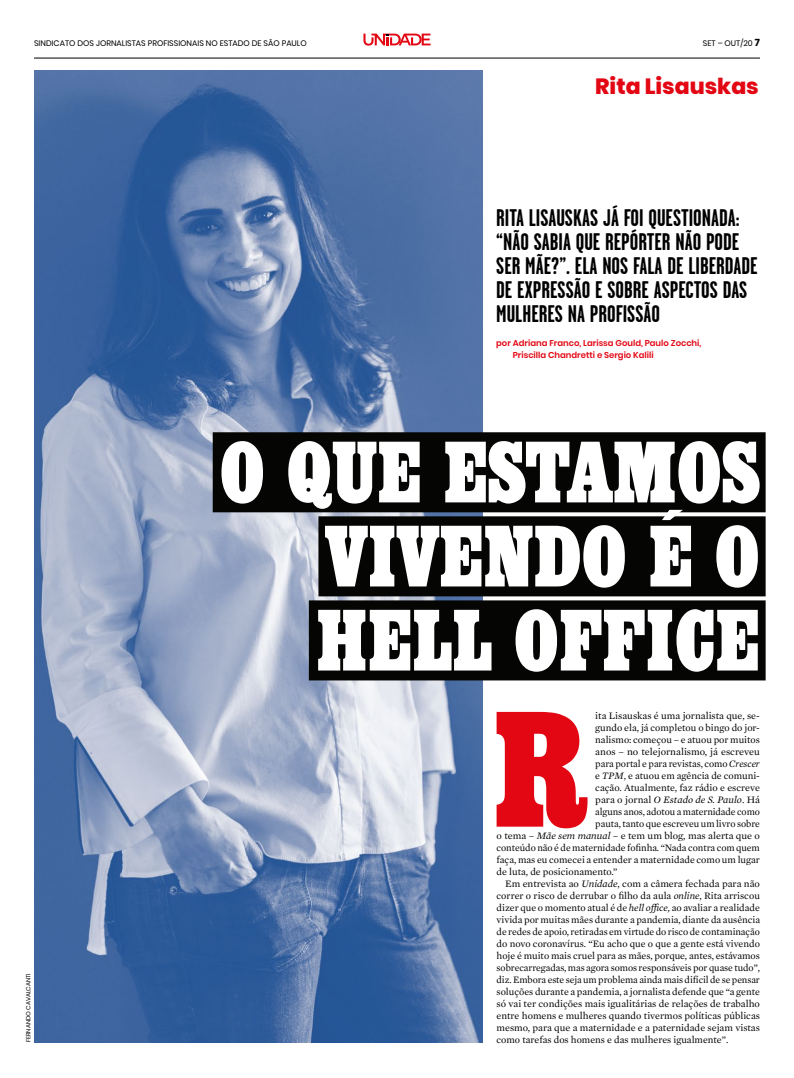
<style>
.page{position:relative;width:794px;height:1078px;background:#fff}
.page>*{position:absolute;margin:0;border:0;box-sizing:border-box;transform-origin:0 0}
._01_txt_serifa_capit{font:700 condensed 172px "Egyptienne T";color:#e30613}
.t1{font:700 condensed 91px "Egyptienne T";letter-spacing:-.01em;color:#fff}
._04_olho_gde_frase_d{font:700 24px/24px "Garage Gothic";color:#000}
._03_titulo_c_22{font:800 22px "Poppins";color:#e30613}
._01_texto_serifa{font:10px/12px "Mercury Text G1";color:#000;text-align:justify}
._01_txt_serifa_capit-2{font:10px "Mercury Text G1";color:#000}
._01_txt_serifa_capit-3{font:italic 10px "Mercury Text G1";color:#000}
._07_credito_materia{font:600 8.5px/12px "Poppins";color:#e30613}
.t2{font:8px "Poppins";color:#000}
._07_credito_foto{font:6px "Poppins";color:#000}
.s1{font-weight:700;font-size:10px}
.s2{font-style:italic}
.s3{font-style:normal}
</style>
<div class="page">
<hr style="left:34px;top:58px;width:726px;height:1px;background:#000">
<svg style="left:363px;top:34px;width:67px;height:12px"></svg>
<img style="left:34px;top:71px;width:448px;height:971px">
<div style="left:213px;top:432px;width:552px;height:80px;background:#050604"></div>
<div style="left:318px;top:516px;width:447px;height:80px;background:#050604"></div>
<div style="left:309px;top:600px;width:456px;height:80px;background:#050604"></div>
<p class="t2" style="left:34px;top:39px;width:274px">SINDICATO DOS JORNALISTAS PROFISSIONAIS NO ESTADO DE SÃO PAULO</p>
<p class="t2" style="left:703px;top:39px;width:58px">SET – OUT/20 <span class="s1">7</span></p>
<p class="_03_titulo_c_22" style="left:595px;top:74px;width:165px">Rita Lisauskas</p>
<p class="_04_olho_gde_frase_d" style="left:496px;top:206px;width:263px">RITA LISAUSKAS JÁ FOI QUESTIONADA: “NÃO SABIA QUE REPÓRTER NÃO PODE<br>SER MÃE?”. ELA NOS FALA DE LIBERDADE<br>DE EXPRESSÃO E SOBRE ASPECTOS DAS<br>MULHERES NA PROFISSÃO</p>
<p class="_07_credito_materia" style="left:513px;top:337px;width:190px;text-indent:-17px">por Adriana Franco, Larissa Gould, Paulo Zocchi,<br>Priscilla Chandretti e Sergio Kalili</p>
<p class="_07_credito_foto" style="left:25px;top:1041px;width:70px;rotate:-90deg">FERNANDO CAVALCANTI</p>
<p class="t1" style="left:219px;top:422px;width:542px">O QUE ESTAMOS</p>
<p class="t1" style="left:325px;top:506px;width:436px">VIVENDO É O</p>
<p class="t1" style="left:315px;top:590px;width:446px">HELL OFFICE</p>
<p class="_01_txt_serifa_capit" style="left:492px;top:675px;width:96px">R</p>
<p class="_01_txt_serifa_capit-2" style="left:595px;top:708px;width:166px">ita Lisauskas é uma jornalista que, se-</p>
<p class="_01_txt_serifa_capit-2" style="left:595px;top:720px;width:166px">gundo ela, já completou o bingo do jor-</p>
<p class="_01_txt_serifa_capit-2" style="left:595px;top:732px;width:166px">nalismo: começou – e atuou por muitos</p>
<p class="_01_txt_serifa_capit-2" style="left:595px;top:744px;width:166px">anos – no telejornalismo, já escreveu</p>
<p class="_01_txt_serifa_capit-2" style="left:595px;top:756px;width:166px">para portal e para revistas, como <span class="s2">Crescer</span></p>
<p class="_01_txt_serifa_capit-2" style="left:595px;top:768px;width:166px">e <span class="s2">TPM</span>, e atuou em agência de comuni-</p>
<p class="_01_txt_serifa_capit-2" style="left:595px;top:780px;width:166px">cação. Atualmente, faz rádio e escreve</p>
<p class="_01_txt_serifa_capit-3" style="left:595px;top:792px;width:166px"><span class="s3">para o jornal</span> O Estado de S. Paulo<span class="s3">. Há</span></p>
<p class="_01_txt_serifa_capit-2" style="left:595px;top:804px;width:166px">alguns anos, adotou a maternidade como</p>
<p class="_01_txt_serifa_capit-2" style="left:595px;top:816px;width:166px">pauta, tanto que escreveu um livro sobre</p>
<p class="_01_txt_serifa_capit-2" style="left:496px;top:828px;width:265px">o tema – <span class="s2">Mãe sem manual</span> – e tem um blog, mas alerta que o</p>
<p class="_01_txt_serifa_capit-2" style="left:496px;top:840px;width:265px">conteúdo não é de maternidade fofinha. “Nada contra com quem</p>
<p class="_01_txt_serifa_capit-2" style="left:496px;top:852px;width:265px">faça, mas eu comecei a entender a maternidade como um lugar</p>
<p class="_01_txt_serifa_capit-2" style="left:496px;top:864px;width:122px">de luta, de posicionamento.”</p>
<p class="_01_texto_serifa" style="left:496px;top:876px;width:265px;text-indent:9px">Em entrevista ao <span class="s2">Unidade</span>, com a câmera fechada para não correr o risco de derrubar o filho da aula <span class="s2">online</span>, Rita arriscou dizer que o momento atual é de <span class="s2">hell office,</span> ao avaliar a realidade vivida por muitas mães durante a pandemia, diante da ausência de redes de apoio, retiradas em virtude do risco de contaminação do novo coronavírus. “Eu acho que o que a gente está vivendo hoje é muito mais cruel para as mães, porque, antes, estávamos sobrecarregadas, mas agora somos responsáveis por quase tudo”, diz. Embora este seja um problema ainda mais difícil de se pensar soluções durante a pandemia, a jornalista defende que “a gente só vai ter condições mais igualitárias de relações de trabalho entre homens e mulheres quando tivermos políticas públicas mesmo, para que a maternidade e a paternidade sejam vistas como tarefas dos homens e das mulheres igualmente”.</p>
</div>
